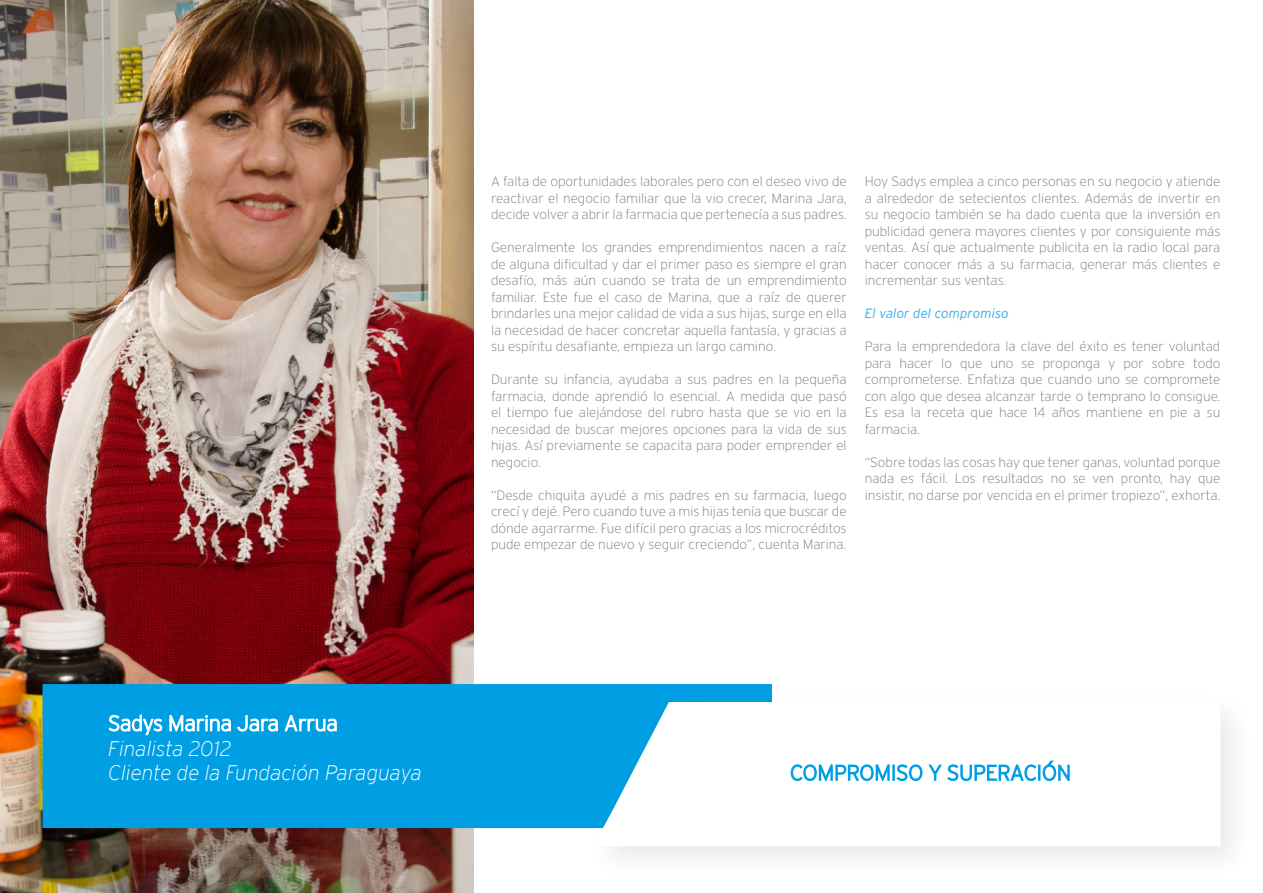
<style>
.page{position:relative;width:1263px;height:893px;background:#fff}
.page>*{position:absolute;margin:0;border:0;box-sizing:border-box;transform-origin:0 0}
.NOMBRES_-_Copia{font:italic 200 21px "Interstate";color:#fff}
.TEXTO_CORRIDO{font:200 13.5px/16.5px "Interstate";color:#76787b;text-align:justify}
.SUBTITULOS{font:italic 300 13.5px "Interstate";color:#33b1e9}
</style>
<div class="page">
<img style="left:0;top:0;width:473px;height:893px">
<div style="left:43px;top:684px;width:729px;height:144px;background:#009ee3"></div>
<div style="left:584px;top:689px;width:671px;height:191px;background:#231f20;opacity:.1"></div>
<svg style="left:594px;top:702px;width:626px;height:144px"></svg>
<svg style="left:107px;top:713px;width:56px;height:23px"></svg>
<svg style="left:169px;top:710px;width:169px;height:28px;background:#38b3e9"></svg>
<svg style="left:790px;top:759px;width:280px;height:29px"></svg>
<p class="TEXTO_CORRIDO" style="left:491px;top:173px;width:357px">A falta de oportunidades laborales pero con el deseo vivo de reactivar el negocio familiar que la vio crecer, Marina Jara, decide volver a abrir la farmacia que pertenecía a sus padres.</p>
<p class="TEXTO_CORRIDO" style="left:491px;top:239px;width:357px">Generalmente los grandes emprendimientos nacen a raíz de alguna dificultad y dar el primer paso es siempre el gran desafío, más aún cuando se trata de un emprendimiento familiar. Este fue el caso de Marina, que a raíz de querer brindarles una mejor calidad de vida a sus hijas, surge en ella la necesidad de hacer concretar aquella fantasía, y gracias a su espíritu desafiante, empieza un largo camino.</p>
<p class="TEXTO_CORRIDO" style="left:491px;top:371px;width:357px">Durante su infancia, ayudaba a sus padres en la pequeña farmacia, donde aprendió lo esencial. A medida que pasó el tiempo fue alejándose del rubro hasta que se vio en la necesidad de buscar mejores opciones para la vida de sus hijas. Así previamente se capacita para poder emprender el negocio.</p>
<p class="TEXTO_CORRIDO" style="left:491px;top:487px;width:357px">“Desde chiquita ayudé a mis padres en su farmacia, luego crecí y dejé. Pero cuando tuve a mis hijas tenía que buscar de dónde agarrarme. Fue difícil pero gracias a los microcréditos pude empezar de nuevo y seguir creciendo”, cuenta Marina.</p>
<p class="TEXTO_CORRIDO" style="left:865px;top:173px;width:357px">Hoy Sadys emplea a cinco personas en su negocio y atiende a alrededor de setecientos clientes. Además de invertir en su negocio también se ha dado cuenta que la inversión en publicidad genera mayores clientes y por consiguiente más ventas. Así que actualmente publicita en la radio local para hacer conocer más a su farmacia, generar más clientes e incrementar sus ventas.</p>
<p class="SUBTITULOS" style="left:865px;top:306px;width:146px">El valor del compromiso</p>
<p class="TEXTO_CORRIDO" style="left:865px;top:338px;width:357px">Para la emprendedora la clave del éxito es tener voluntad para hacer lo que uno se proponga y por sobre todo comprometerse. Enfatiza que cuando uno se compromete con algo que desea alcanzar tarde o temprano lo consigue.<br>Es esa la receta que hace 14 años mantiene en pie a su farmacia.</p>
<p class="TEXTO_CORRIDO" style="left:865px;top:454px;width:357px">“Sobre todas las cosas hay que tener ganas, voluntad porque nada es fácil. Los resultados no se ven pronto, hay que insistir, no darse por vencida en el primer tropiezo”, exhorta.</p>
<p class="NOMBRES_-_Copia" style="left:108px;top:737px;width:125px">Finalista 2012</p>
<p class="NOMBRES_-_Copia" style="left:108px;top:761px;width:315px">Cliente de la Fundación Paraguaya</p>
</div>
